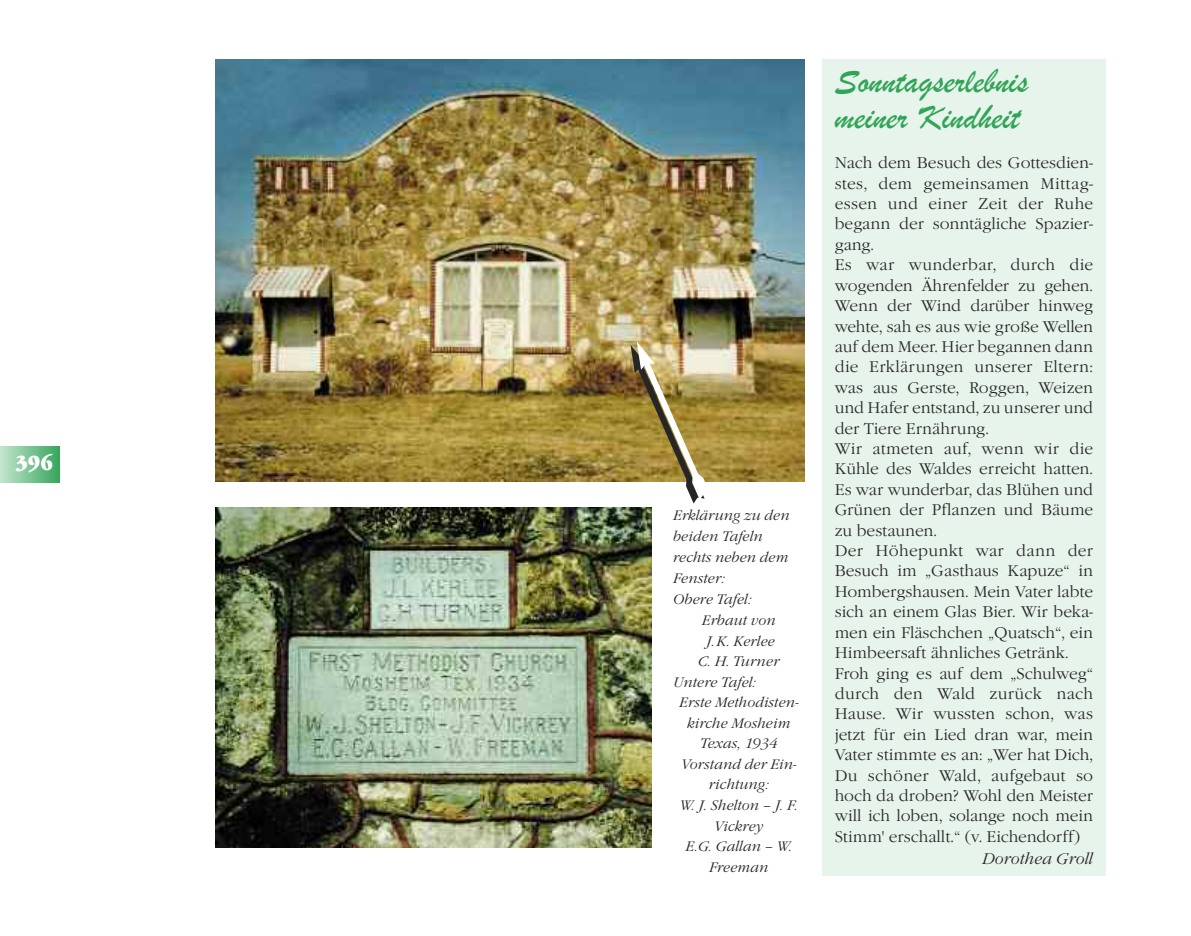
<style>
.page{position:relative;width:1191px;height:936px;background:#fff}
.page>*{position:absolute;margin:0;border:0;box-sizing:border-box;transform-origin:0 0}
.t1{font:36px/36px "Brush Script";color:#32a457}
.t2{font:21px "Garamond Nova Ultra";color:#fff;scale:.85 1}
.t3{font:300 16.05px/20.4px "Garamond Nova";color:#272627}
.t4{font:italic 300 16.05px "Garamond Nova";color:#272627}
.t5{font:italic 300 14.25px/21px "Garamond Nova";color:#272627}
</style>
<div class="page">
<div style="left:0;top:446px;width:59px;height:36px;background:linear-gradient(to right,#c4e5cf,#38a75d)"></div>
<div style="left:822px;top:60px;width:284px;height:816px;background:#e6f4eb"></div>
<img style="left:216px;top:60px;width:589px;height:421px">
<img style="left:216px;top:507px;width:436px;height:340px">
<img style="left:630px;top:341px;width:80px;height:162px">
<h2 class="t2" style="left:15px;top:451px;width:46px">396</h2>
<p class="t5" style="left:673px;top:505px;width:118px">Erklärung zu den beiden Tafeln rechts neben dem<br>Fenster:<br>Obere Tafel:</p>
<p class="t5" style="left:702px;top:610px;width:75px">Erbaut von</p>
<p class="t5" style="left:706px;top:630px;width:70px">J.K. Kerlee</p>
<p class="t5" style="left:698px;top:651px;width:83px">C. H. Turner</p>
<p class="t5" style="left:673px;top:671px;width:84px">Untere Tafel:</p>
<p class="t5" style="left:679px;top:692px;width:121px">Erste Methodisten-</p>
<p class="t5" style="left:687px;top:712px;width:105px">kirche Mosheim</p>
<p class="t5" style="left:700px;top:733px;width:79px">Texas, 1934</p>
<p class="t5" style="left:681px;top:753px;width:116px">Vorstand der Ein-</p>
<p class="t5" style="left:709px;top:774px;width:62px">richtung:</p>
<p class="t5" style="left:679px;top:794px;width:120px">W. J. Shelton – J. F.</p>
<p class="t5" style="left:714px;top:815px;width:50px">Vickrey</p>
<p class="t5" style="left:685px;top:836px;width:108px">E.G. Gallan – W.</p>
<p class="t5" style="left:709px;top:856px;width:61px">Freeman</p>
<h1 class="t1" style="left:834px;top:61px;width:195px">Sonntagserlebnis meiner Kindheit</h1>
<p class="t3" style="left:834px;top:153px;width:260px">Nach dem Besuch des Gottesdien&shy;stes, dem gemeinsamen Mittag&shy;essen und einer Zeit der Ruhe begann der sonntägliche Spazier&shy;gang.<br>Es war wunderbar, durch die wogenden Ährenfelder zu gehen.<br>Wenn der Wind darüber hinweg wehte, sah es aus wie große Wellen auf dem Meer. Hier begannen dann die Erklärungen unserer Eltern: was aus Gerste, Roggen, Weizen und Hafer entstand, zu unserer und der Tiere Ernährung.<br>Wir atmeten auf, wenn wir die<br>Kühle des Waldes erreicht hatten.<br>Es war wunderbar, das Blühen und<br>Grünen der Pflanzen und Bäume zu bestaunen.<br>Der Höhepunkt war dann der<br>Besuch im „Gasthaus Kapuze“ in<br>Hombergshausen. Mein Vater labte sich an einem Glas Bier. Wir beka&shy;men ein Fläschchen „Quatsch“, ein<br>Himbeersaft ähnliches Getränk.<br>Froh ging es auf dem „Schulweg“ durch den Wald zurück nach<br>Hause. Wir wussten schon, was jetzt für ein Lied dran war, mein<br>Vater stimmte es an: „Wer hat Dich,<br>Du schöner Wald, aufgebaut so hoch da droben? Wohl den Meister will ich loben, solange noch mein<br>Stimm' erschallt.“ (v. Eichendorff)</p>
<p class="t4" style="left:982px;top:849px;width:113px">Dorothea Groll</p>
</div>
